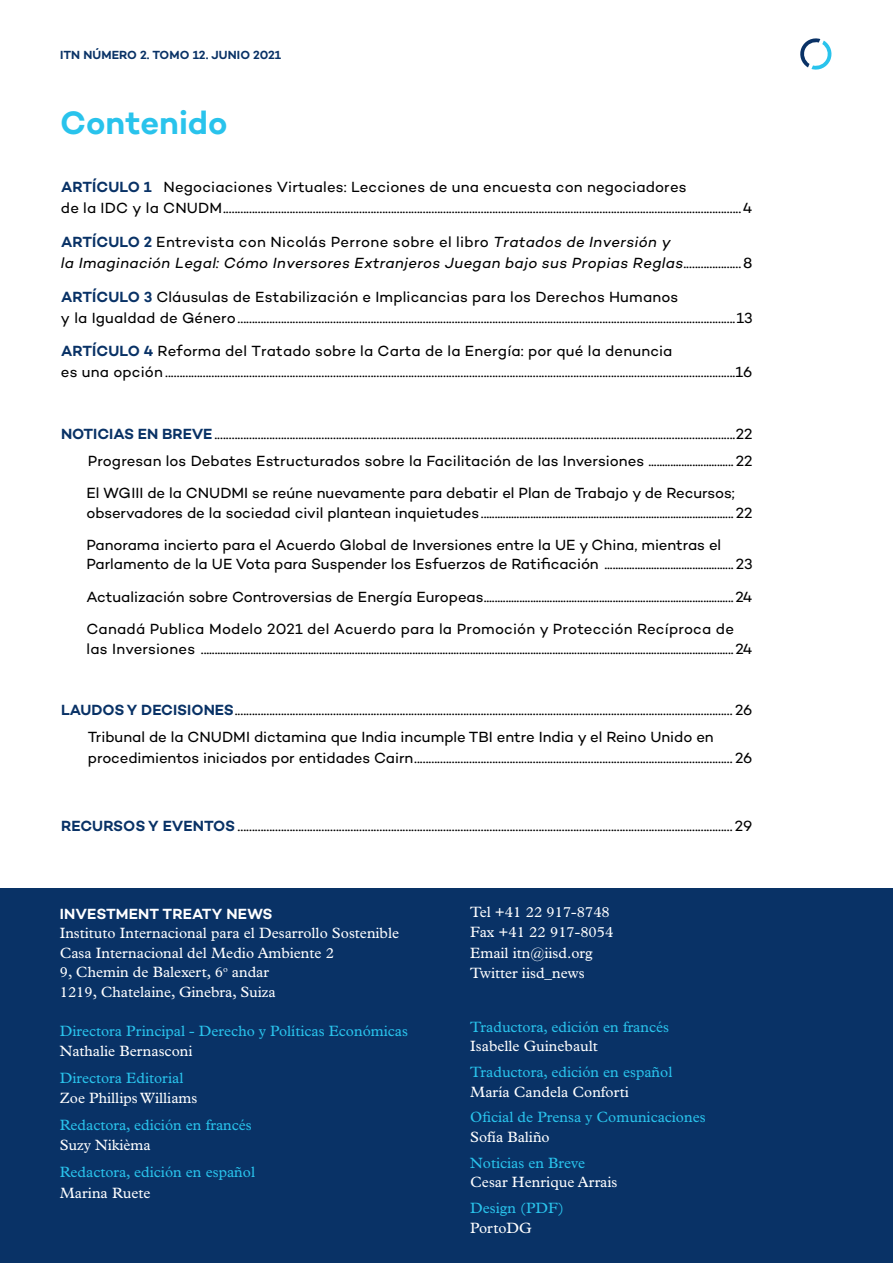
<style>
.page{position:relative;width:893px;height:1263px;background:#fff}
.page>*{position:absolute;margin:0;border:0;box-sizing:border-box;transform-origin:0 0}
.t1{font:600 33px "Campton";color:#29c3ec}
.t2{font:15px/21px "Campton";color:#000}
.t3{font:15px/20.2px "Plantin MT Pro";color:#fff}
.t4{font:15px "Plantin MT Pro";color:#29c3ec}
.t5{font:italic 15px/21px "Campton";letter-spacing:.02em;color:#000}
.t6{font:600 15px "Campton";color:#fff}
.t7{font:600 12px "Campton";letter-spacing:.01em;color:#093266}
.s1{font-weight:600;color:#093266}
.s2{font-weight:600;font-style:normal;color:#093266}
.s3{font-style:normal}
.s4{color:#093266}
</style>
<div class="page">
<svg style="left:800px;top:38px;width:32px;height:32px"></svg>
<div style="left:0;top:889px;width:893px;height:374px;background:#093266"></div>
<p class="t7" style="left:60px;top:47px;width:223px">ITN NÚMERO 2. TOMO 12. JUNIO 2021</p>
<h1 class="t1" style="left:60px;top:102px;width:169px">Contenido</h1>
<p class="t2" style="left:61px;top:176px;width:693px"><span class="s1">ARTÍCULO 1</span> Negociaciones Virtuales: Lecciones de una encuesta con negociadores<br>de la IDC y la CNUDM...................................................................................................................................................................................4</p>
<p class="t5" style="left:61px;top:231px;width:693px"><span class="s2">ARTÍCULO 2</span> <span class="s3">Entrevista con Nicolás Perrone sobre el libro</span> Tratados de Inversión y<br>la Imaginación Legal: Cómo Inversores Extranjeros Juegan bajo sus Propias Reglas<span class="s3">....................8</span></p>
<p class="t2" style="left:61px;top:286px;width:693px"><span class="s1">ARTÍCULO 3</span> Cláusulas de Estabilización e Implicancias para los Derechos Humanos<br>y la Igualdad de Género............................................................................................................................................................................13</p>
<p class="t2" style="left:61px;top:340px;width:693px"><span class="s1">ARTÍCULO 4</span> Reforma del Tratado sobre la Carta de la Energía: por qué la denuncia<br>es una opción .....................................................................................................................................................................................................16</p>
<p class="t2" style="left:61px;top:419px;width:693px;line-height:27.5px;text-align:right"><span class="s1">NOTICIAS EN BREVE</span>....................................................................................................................................................................................22<br>Progresan los Debates Estructurados sobre la Facilitación de las Inversiones ............................... 22</p>
<p class="t2" style="left:86px;top:483px;width:667px;line-height:19.5px">El WGIII de la CNUDMI se reúne nuevamente para debatir el Plan de Trabajo y de Recursos; observadores de la sociedad civil plantean inquietudes............................................................................................ 22</p>
<p class="t2" style="left:86px;top:535px;width:667px;line-height:19.5px">Panorama incierto para el Acuerdo Global de Inversiones entre la UE y China, mientras el<br>Parlamento de la UE Vota para Suspender los Esfuerzos de Ratificación ............................................... 23</p>
<p class="t2" style="left:86px;top:580px;width:667px;line-height:32.2px">Actualización sobre Controversias de Energía Europeas...........................................................................................24<br>Canadá Publica Modelo 2021 del Acuerdo para la Promoción y Protección Recíproca de</p>
<p class="t2" style="left:86px;top:637px;width:667px">las Inversiones ..................................................................................................................................................................................................24</p>
<p class="t2" style="left:88px;top:695px;width:666px;line-height:27.3px;text-indent:-27px"><span class="s1">LAUDOS Y DECISIONES</span>............................................................................................................................................................................ 26<br>Tribunal de la CNUDMI dictamina que India incumple TBI entre India y el Reino Unido en</p>
<p class="t2" style="left:88px;top:747px;width:666px">procedimientos iniciados por entidades Cairn.............................................................................................................. 26</p>
<p class="t2" style="left:61px;top:815px;width:693px"><span class="s1">RECURSOS Y EVENTOS</span>........................................................................................................................................................................... 29</p>
<p class="t6" style="left:60px;top:904px;width:214px">INVESTMENT TREATY NEWS</p>
<p class="t3" style="left:60px;top:923px;width:341px;line-height:19.5px">Instituto Internacional para el Desarrollo Sostenible Casa Internacional del Medio Ambiente 2<br>9, Chemin de Balexert, 6<sup>o</sup> andar<br>1219, Chatelaine, Ginebra, Suiza</p>
<p class="t4" style="left:60px;top:1022px;width:350px">Directora Principal - Derecho y Políticas Económicas</p>
<p class="t3" style="left:60px;top:1041px;width:134px">Nathalie Bernasconi</p>
<p class="t4" style="left:60px;top:1069px;width:125px">Directora Editorial</p>
<p class="t3" style="left:60px;top:1088px;width:139px">Zoe Phillips Williams</p>
<p class="t4" style="left:60px;top:1116px;width:194px">Redactora, edición en francés</p>
<p class="t3" style="left:60px;top:1135px;width:93px">Suzy Nikièma</p>
<p class="t4" style="left:60px;top:1163px;width:197px">Redactora, edición en español</p>
<p class="t3" style="left:60px;top:1183px;width:92px">Marina Ruete</p>
<p class="t3" style="left:470px;top:902px;width:173px">Tel +41 22 917-8748<br>Fax +41 22 917-8054<br>Email itn@iisd.org<span class="s4">ititn@ii<br></span>Twitter iisd_news</p>
<p class="t4" style="left:470px;top:1018px;width:200px">Traductora, edición en francés</p>
<p class="t3" style="left:470px;top:1036px;width:129px">Isabelle Guinebault</p>
<p class="t4" style="left:470px;top:1063px;width:204px">Traductora, edición en español</p>
<p class="t3" style="left:470px;top:1081px;width:160px">María Candela Conforti</p>
<p class="t4" style="left:470px;top:1109px;width:237px">Oficial de Prensa y Comunicaciones</p>
<p class="t3" style="left:470px;top:1127px;width:81px">Sofía Baliño</p>
<p class="t4" style="left:470px;top:1154px;width:116px">Noticias en Breve</p>
<p class="t3" style="left:470px;top:1172px;width:149px">Cesar Henrique Arrais</p>
<p class="t4" style="left:470px;top:1199px;width:95px">Design (PDF)</p>
<p class="t3" style="left:470px;top:1218px;width:63px">PortoDG</p>
</div>
